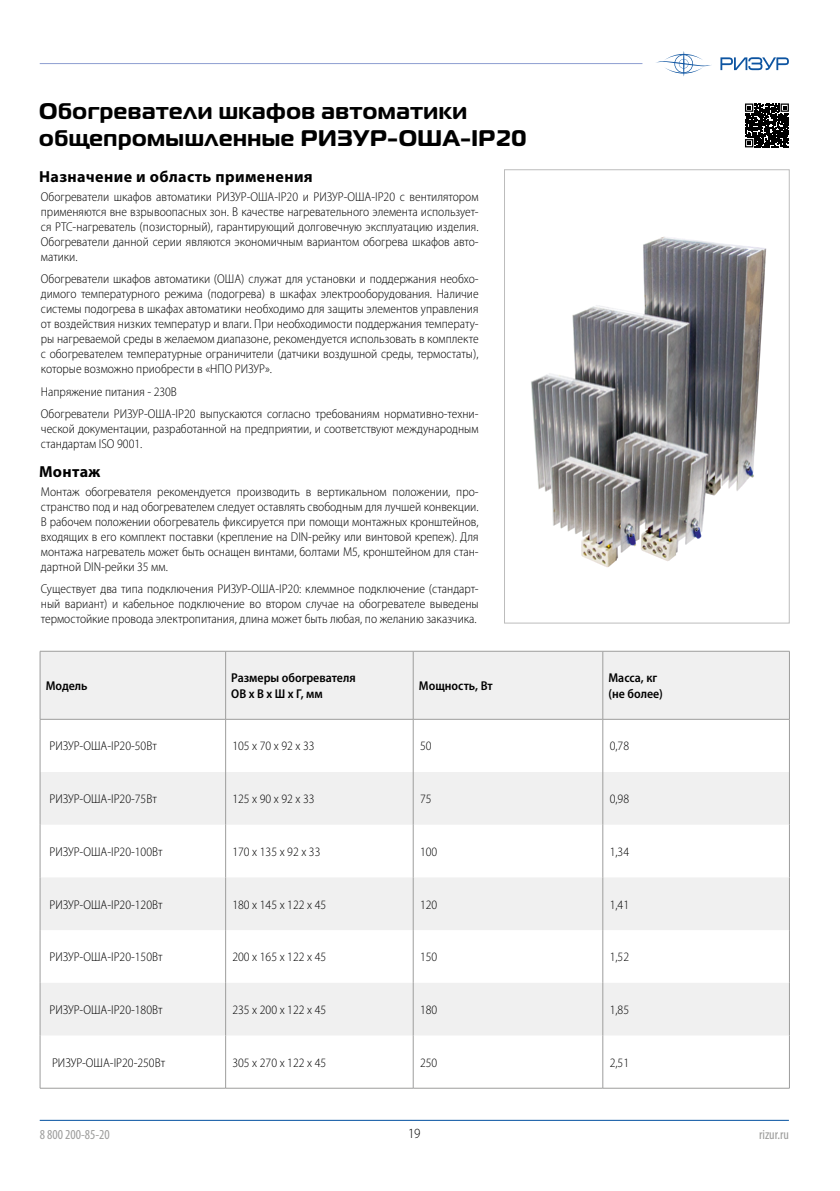
<style>
.page{position:relative;width:840px;height:1191px;background:#fff}
.page>*{position:absolute;margin:0;border:0;box-sizing:border-box;transform-origin:0 0}
.t1{font:700 22.6px/27px "Magistral";letter-spacing:.025em;color:#000}
.t2{font:700 16px "Myriad Pro";letter-spacing:.025em;color:#000}
.t3{font:300 semi-condensed 14px "Myriad Pro";color:#000}
.t4{font:condensed 13.8px "Myriad Pro";color:#9d9d9c}
.t5{font:condensed 13.6px "Myriad Pro";color:#9d9d9c}
.t6{font:300 semi-condensed 12.8px/15px "Myriad Pro";color:#000;text-align:justify}
.t7{font:600 semi-condensed 12.8px/15.4px "Myriad Pro";color:#000}
</style>
<div class="page">
<hr style="left:40px;top:63px;width:602px;height:1px;background:#8e9ed1">
<hr style="left:40px;top:1120px;width:748px;height:1px;background:#004f9f">
<svg style="left:656px;top:54px;width:55px;height:20px"></svg>
<hr style="left:682px;top:51px;width:2px;height:25px;background:#0d54a1;border-radius:50%">
<svg style="left:720px;top:57px;width:68px;height:13px"></svg>
<svg style="left:745px;top:103px;width:43px;height:44px"></svg>
<img style="left:531px;top:236px;width:236px;height:332px">
<svg style="left:41px;top:652px;width:747px;height:383px;fill:#f0f0f0"></svg>
<hr style="left:225px;top:651px;width:1px;height:68px;background:#9d9d9c">
<hr style="left:412px;top:651px;width:1px;height:68px;background:#9d9d9c">
<hr style="left:602px;top:651px;width:1px;height:68px;background:#9d9d9c">
<hr style="left:225px;top:719px;width:1px;height:53px;background:#9d9d9c">
<hr style="left:412px;top:719px;width:1px;height:53px;background:#9d9d9c">
<hr style="left:602px;top:719px;width:1px;height:53px;background:#9d9d9c">
<hr style="left:225px;top:772px;width:1px;height:52px;background:#9d9d9c">
<hr style="left:412px;top:772px;width:1px;height:52px;background:#9d9d9c">
<hr style="left:602px;top:772px;width:1px;height:52px;background:#9d9d9c">
<hr style="left:225px;top:824px;width:1px;height:53px;background:#9d9d9c">
<hr style="left:412px;top:824px;width:1px;height:53px;background:#9d9d9c">
<hr style="left:602px;top:824px;width:1px;height:53px;background:#9d9d9c">
<hr style="left:225px;top:877px;width:1px;height:53px;background:#9d9d9c">
<hr style="left:412px;top:877px;width:1px;height:53px;background:#9d9d9c">
<hr style="left:602px;top:877px;width:1px;height:53px;background:#9d9d9c">
<hr style="left:225px;top:930px;width:1px;height:52px;background:#9d9d9c">
<hr style="left:412px;top:930px;width:1px;height:52px;background:#9d9d9c">
<hr style="left:602px;top:930px;width:1px;height:52px;background:#9d9d9c">
<hr style="left:225px;top:982px;width:1px;height:53px;background:#9d9d9c">
<hr style="left:412px;top:982px;width:1px;height:53px;background:#9d9d9c">
<hr style="left:602px;top:982px;width:1px;height:53px;background:#9d9d9c">
<hr style="left:225px;top:1035px;width:1px;height:53px;background:#9d9d9c">
<hr style="left:412px;top:1035px;width:1px;height:53px;background:#9d9d9c">
<hr style="left:602px;top:1035px;width:1px;height:53px;background:#9d9d9c">
<hr style="left:40px;top:651px;width:185px;height:1px;background:#9d9d9c">
<hr style="left:40px;top:651px;width:1px;height:68px;background:#9d9d9c">
<hr style="left:225px;top:651px;width:188px;height:1px;background:#9d9d9c">
<hr style="left:413px;top:651px;width:189px;height:1px;background:#9d9d9c">
<hr style="left:602px;top:651px;width:187px;height:1px;background:#9d9d9c">
<hr style="left:788px;top:651px;width:1px;height:68px;background:#9d9d9c">
<hr style="left:40px;top:719px;width:185px;height:1px;background:#9d9d9c">
<hr style="left:225px;top:719px;width:188px;height:1px;background:#9d9d9c">
<hr style="left:413px;top:719px;width:189px;height:1px;background:#9d9d9c">
<hr style="left:602px;top:719px;width:187px;height:1px;background:#9d9d9c">
<hr style="left:788px;top:719px;width:1px;height:53px;background:#9d9d9c">
<hr style="left:788px;top:772px;width:1px;height:52px;background:#9d9d9c">
<hr style="left:788px;top:824px;width:1px;height:53px;background:#9d9d9c">
<hr style="left:788px;top:877px;width:1px;height:53px;background:#9d9d9c">
<hr style="left:788px;top:930px;width:1px;height:52px;background:#9d9d9c">
<hr style="left:788px;top:982px;width:1px;height:53px;background:#9d9d9c">
<hr style="left:788px;top:1035px;width:1px;height:53px;background:#9d9d9c">
<hr style="left:602px;top:1087px;width:187px;height:1px;background:#9d9d9c">
<hr style="left:40px;top:719px;width:1px;height:53px;background:#9d9d9c">
<hr style="left:40px;top:772px;width:1px;height:52px;background:#9d9d9c">
<hr style="left:40px;top:824px;width:1px;height:53px;background:#9d9d9c">
<hr style="left:40px;top:877px;width:1px;height:53px;background:#9d9d9c">
<hr style="left:40px;top:930px;width:1px;height:52px;background:#9d9d9c">
<hr style="left:40px;top:982px;width:1px;height:53px;background:#9d9d9c">
<hr style="left:40px;top:1035px;width:1px;height:53px;background:#9d9d9c">
<hr style="left:40px;top:1087px;width:185px;height:1px;background:#9d9d9c">
<hr style="left:225px;top:1087px;width:188px;height:1px;background:#9d9d9c">
<hr style="left:413px;top:1087px;width:189px;height:1px;background:#9d9d9c">
<div style="left:504px;top:169px;width:285px;height:454px;border:1px solid #bcbcbc"></div>
<h1 class="t1" style="left:39px;top:98px;width:488px">Обогреватели шкафов автоматики общепромышленные РИЗУР-ОША-IP20</h1>
<p class="t2" style="left:39px;top:166px;width:275px">Назначение и область применения</p>
<p class="t6" style="left:41px;top:189px;width:439px">Обогреватели шкафов автоматики РИЗУР-ОША-IP20 и РИЗУР-ОША-IP20 с вентилятором применяются вне взрывоопасных зон. В качестве нагревательного элемента использует&shy;ся PTC-нагреватель (позисторный), гарантирующий долговечную эксплуатацию изделия.<br>Обогреватели данной серии являются экономичным вариантом обогрева шкафов авто&shy;матики.</p>
<p class="t6" style="left:41px;top:272px;width:439px">Обогреватели шкафов автоматики (ОША) служат для установки и поддержания необхо&shy;димого температурного режима (подогрева) в шкафах электрооборудования. Наличие системы подогрева в шкафах автоматики необходимо для защиты элементов управления от воздействия низких температур и влаги. При необходимости поддержания температу&shy;ры нагреваемой среды в желаемом диапазоне, рекомендуется использовать в комплекте с обогревателем температурные ограничители (датчики воздушной среды, термостаты), которые возможно приобрести в «НПО РИЗУР».</p>
<p class="t6" style="left:41px;top:381px;width:439px;line-height:22.4px">Напряжение питания - 230В<br>Обогреватели РИЗУР-ОША-IP20 выпускаются согласно требованиям нормативно-техни-</p>
<p class="t6" style="left:41px;top:422px;width:439px">ческой документации, разработанной на предприятии, и соответствуют международным стандартам ISO 9001.</p>
<p class="t6" style="left:41px;top:484px;width:439px">Монтаж обогревателя рекомендуется производить в вертикальном положении, про&shy;странство под и над обогревателем следует оставлять свободным для лучшей конвекции.<br>В рабочем положении обогреватель фиксируется при помощи монтажных кронштейнов, входящих в его комплект поставки (крепление на DIN-рейку или винтовой крепеж). Для монтажа нагреватель может быть оснащен винтами, болтами М5, кронштейном для стан&shy;дартной DIN-рейки 35 мм.</p>
<p class="t6" style="left:41px;top:582px;width:439px">Существует два типа подключения РИЗУР-ОША-IP20: клеммное подключение (стандарт&shy;ный вариант) и кабельное подключение во втором случае на обогревателе выведены термостойкие провода электропитания, длина может быть любая, по желанию заказчика.</p>
<p class="t2" style="left:39px;top:461px;width:63px">Монтаж</p>
<p class="t7" style="left:46px;top:678px;width:43px">Модель</p>
<p class="t7" style="left:231px;top:670px;width:126px">Размеры обогревателя<br>ОВ х В х Ш х Г, мм</p>
<p class="t7" style="left:418px;top:678px;width:75px">Мощность, Вт</p>
<p class="t7" style="left:608px;top:670px;width:56px">Масса, кг (не более)</p>
<p class="t6" style="left:49px;top:739px;width:109px">РИЗУР-ОША-IP20-50Вт</p>
<p class="t6" style="left:232px;top:739px;width:84px">105 х 70 х 92 х 33</p>
<p class="t6" style="left:420px;top:739px;width:13px">50</p>
<p class="t6" style="left:609px;top:739px;width:21px">0,78</p>
<p class="t6" style="left:49px;top:791px;width:109px">РИЗУР-ОША-IP20-75Вт</p>
<p class="t6" style="left:232px;top:791px;width:84px">125 х 90 х 92 х 33</p>
<p class="t6" style="left:420px;top:791px;width:13px">75</p>
<p class="t6" style="left:609px;top:791px;width:21px">0,98</p>
<p class="t6" style="left:49px;top:844px;width:114px">РИЗУР-ОША-IP20-100Вт</p>
<p class="t6" style="left:232px;top:844px;width:89px">170 х 135 х 92 х 33</p>
<p class="t6" style="left:420px;top:844px;width:19px">100</p>
<p class="t6" style="left:609px;top:844px;width:21px">1,34</p>
<p class="t6" style="left:49px;top:897px;width:114px">РИЗУР-ОША-IP20-120Вт</p>
<p class="t6" style="left:232px;top:897px;width:95px">180 х 145 х 122 х 45</p>
<p class="t6" style="left:420px;top:897px;width:19px">120</p>
<p class="t6" style="left:609px;top:897px;width:21px">1,41</p>
<p class="t6" style="left:49px;top:949px;width:114px">РИЗУР-ОША-IP20-150Вт</p>
<p class="t6" style="left:232px;top:949px;width:95px">200 х 165 х 122 х 45</p>
<p class="t6" style="left:420px;top:949px;width:19px">150</p>
<p class="t6" style="left:609px;top:949px;width:21px">1,52</p>
<p class="t6" style="left:49px;top:1002px;width:114px">РИЗУР-ОША-IP20-180Вт</p>
<p class="t6" style="left:232px;top:1002px;width:95px">235 х 200 х 122 х 45</p>
<p class="t6" style="left:420px;top:1002px;width:19px">180</p>
<p class="t6" style="left:609px;top:1002px;width:21px">1,85</p>
<p class="t6" style="left:52px;top:1055px;width:114px">РИЗУР-ОША-IP20-250Вт</p>
<p class="t6" style="left:232px;top:1055px;width:95px">305 х 270 х 122 х 45</p>
<p class="t6" style="left:420px;top:1055px;width:19px">250</p>
<p class="t6" style="left:609px;top:1055px;width:21px">2,51</p>
<p class="t4" style="left:40px;top:1126px;width:71px">8 800 200-85-20</p>
<p class="t3" style="left:408px;top:1125px;width:14px">19</p>
<p class="t5" style="left:758px;top:1126px;width:31px">rizur.ru</p>
</div>
